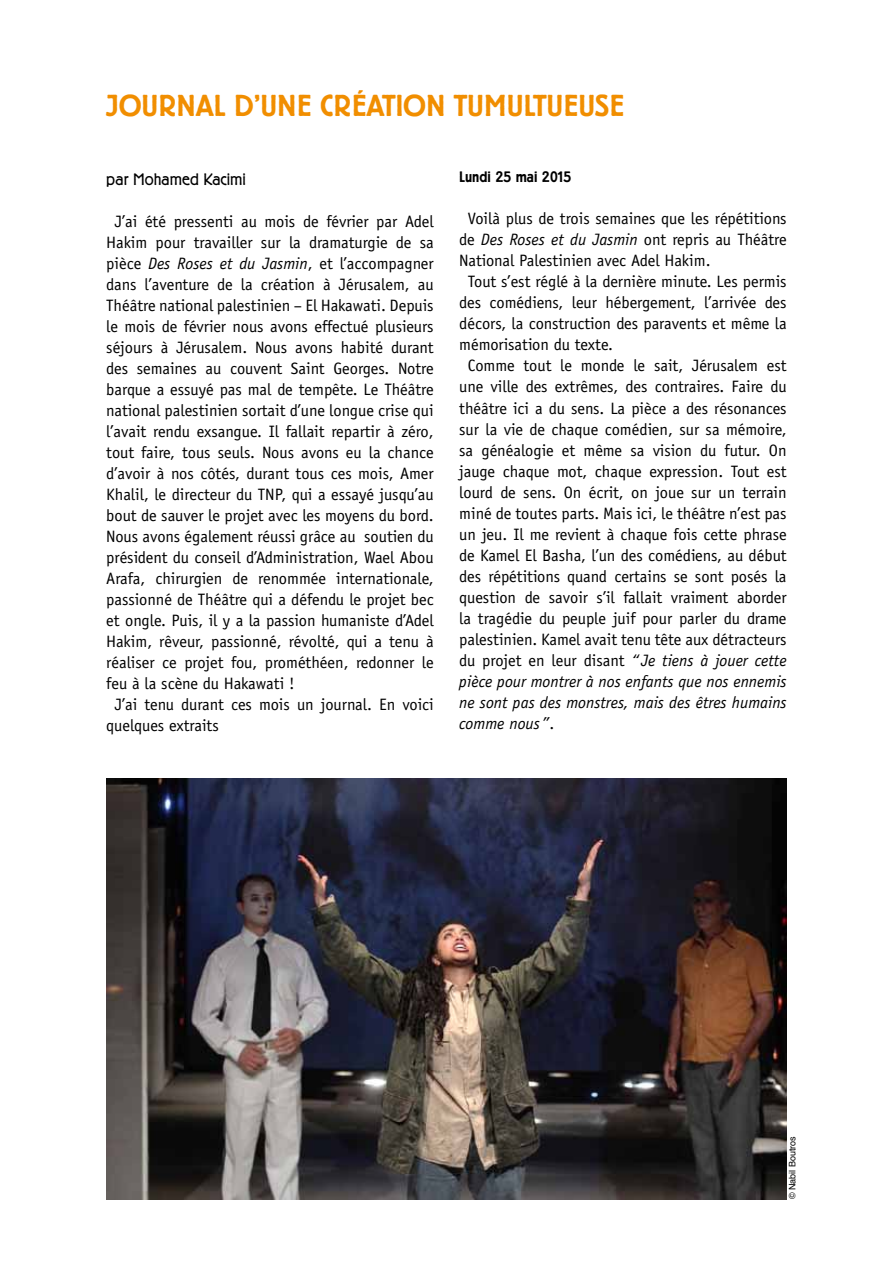
<style>
.page{position:relative;width:893px;height:1263px;background:#fff}
.page>*{position:absolute;margin:0;border:0;box-sizing:border-box;transform-origin:0 0}
.t1{font:500 30px "Berliner Grotesk";color:#f18e00}
.t2{font:16.5px "Officina Sans";color:#000}
.t3{font:italic 16.5px "Officina Sans";color:#000}
.t4{font:300 16.5px "Berliner Grotesk";color:#000}
.t5{font:500 15px "Berliner Grotesk";color:#000}
.t6{font:9px "Helvetica";color:#000}
.s1{font-style:italic}
.s2{font-style:normal}
</style>
<div class="page">
<img style="left:106px;top:778px;width:681px;height:421px">
<h1 class="t1" style="left:106px;top:90px;width:519px">JOURNAL D’UNE CRÉATION TUMULTUEUSE</h1>
<p class="t4" style="left:106px;top:170px;width:141px">par Mohamed Kacimi</p>
<p class="t2" style="left:115px;top:211px;width:320px">J’ai été pressenti au mois de février par Adel</p>
<p class="t2" style="left:106px;top:232px;width:329px">Hakim pour travailler sur la dramaturgie de sa</p>
<p class="t2" style="left:106px;top:253px;width:329px">pièce <span class="s1">Des Roses et du Jasmin</span>, et l’accompagner</p>
<p class="t2" style="left:106px;top:274px;width:329px">dans l’aventure de la création à Jérusalem, au</p>
<p class="t2" style="left:106px;top:295px;width:329px">Théâtre national palestinien – El Hakawati. Depuis</p>
<p class="t2" style="left:106px;top:316px;width:329px">le mois de février nous avons effectué plusieurs</p>
<p class="t2" style="left:106px;top:337px;width:329px">séjours à Jérusalem. Nous avons habité durant</p>
<p class="t2" style="left:106px;top:358px;width:329px">des semaines au couvent Saint Georges. Notre</p>
<p class="t2" style="left:106px;top:379px;width:329px">barque a essuyé pas mal de tempête. Le Théâtre</p>
<p class="t2" style="left:106px;top:400px;width:329px">national palestinien sortait d’une longue crise qui</p>
<p class="t2" style="left:106px;top:421px;width:329px">l’avait rendu exsangue. Il fallait repartir à zéro,</p>
<p class="t2" style="left:106px;top:442px;width:329px">tout faire, tous seuls. Nous avons eu la chance</p>
<p class="t2" style="left:106px;top:463px;width:329px">d’avoir à nos côtés, durant tous ces mois, Amer</p>
<p class="t2" style="left:106px;top:484px;width:329px">Khalil, le directeur du TNP, qui a essayé jusqu’au</p>
<p class="t2" style="left:106px;top:505px;width:329px">bout de sauver le projet avec les moyens du bord.</p>
<p class="t2" style="left:106px;top:526px;width:329px">Nous avons également réussi grâce au soutien du</p>
<p class="t2" style="left:106px;top:547px;width:329px">président du conseil d’Administration, Wael Abou</p>
<p class="t2" style="left:106px;top:568px;width:329px">Arafa, chirurgien de renommée internationale,</p>
<p class="t2" style="left:106px;top:589px;width:329px">passionné de Théâtre qui a défendu le projet bec</p>
<p class="t2" style="left:106px;top:610px;width:329px">et ongle. Puis, il y a la passion humaniste d’Adel</p>
<p class="t2" style="left:106px;top:631px;width:329px">Hakim, rêveur, passionné, révolté, qui a tenu à</p>
<p class="t2" style="left:106px;top:652px;width:329px">réaliser ce projet fou, prométhéen, redonner le</p>
<p class="t2" style="left:106px;top:673px;width:190px">feu à la scène du Hakawati !</p>
<p class="t2" style="left:115px;top:694px;width:320px">J’ai tenu durant ces mois un journal. En voici</p>
<p class="t2" style="left:106px;top:715px;width:114px">quelques extraits</p>
<p class="t5" style="left:459px;top:169px;width:114px">Lundi 25 mai 2015</p>
<p class="t2" style="left:468px;top:209px;width:320px">Voilà plus de trois semaines que les répétitions</p>
<p class="t2" style="left:459px;top:230px;width:329px">de <span class="s1">Des Roses et du Jasmin</span> ont repris au Théâtre</p>
<p class="t2" style="left:459px;top:251px;width:253px">National Palestinien avec Adel Hakim.</p>
<p class="t2" style="left:468px;top:272px;width:320px">Tout s’est réglé à la dernière minute. Les permis</p>
<p class="t2" style="left:459px;top:293px;width:329px">des comédiens, leur hébergement, l’arrivée des</p>
<p class="t2" style="left:459px;top:314px;width:329px">décors, la construction des paravents et même la</p>
<p class="t2" style="left:459px;top:335px;width:155px">mémorisation du texte.</p>
<p class="t2" style="left:468px;top:356px;width:320px">Comme tout le monde le sait, Jérusalem est</p>
<p class="t2" style="left:459px;top:377px;width:329px">une ville des extrêmes, des contraires. Faire du</p>
<p class="t2" style="left:459px;top:398px;width:329px">théâtre ici a du sens. La pièce a des résonances</p>
<p class="t2" style="left:459px;top:419px;width:329px">sur la vie de chaque comédien, sur sa mémoire,</p>
<p class="t2" style="left:459px;top:440px;width:329px">sa généalogie et même sa vision du futur. On</p>
<p class="t2" style="left:459px;top:461px;width:329px">jauge chaque mot, chaque expression. Tout est</p>
<p class="t2" style="left:459px;top:482px;width:329px">lourd de sens. On écrit, on joue sur un terrain</p>
<p class="t2" style="left:459px;top:503px;width:329px">miné de toutes parts. Mais ici, le théâtre n’est pas</p>
<p class="t2" style="left:459px;top:524px;width:329px">un jeu. Il me revient à chaque fois cette phrase</p>
<p class="t2" style="left:459px;top:545px;width:329px">de Kamel El Basha, l’un des comédiens, au début</p>
<p class="t2" style="left:459px;top:566px;width:329px">des répétitions quand certains se sont posés la</p>
<p class="t2" style="left:459px;top:587px;width:329px">question de savoir s’il fallait vraiment aborder</p>
<p class="t2" style="left:459px;top:608px;width:329px">la tragédie du peuple juif pour parler du drame</p>
<p class="t2" style="left:459px;top:629px;width:329px">palestinien. Kamel avait tenu tête aux détracteurs</p>
<p class="t2" style="left:459px;top:650px;width:329px">du projet en leur disant <span class="s1">“ Je tiens à jouer cette</span></p>
<p class="t3" style="left:459px;top:671px;width:329px">pièce pour montrer à nos enfants que nos ennemis</p>
<p class="t3" style="left:459px;top:692px;width:329px">ne sont pas des monstres, mais des êtres humains</p>
<p class="t3" style="left:459px;top:713px;width:97px">comme nous ”<span class="s2">.</span></p>
<p class="t6" style="left:785px;top:1199px;width:65px;rotate:-90deg">© Nabil Boutros</p>
</div>
